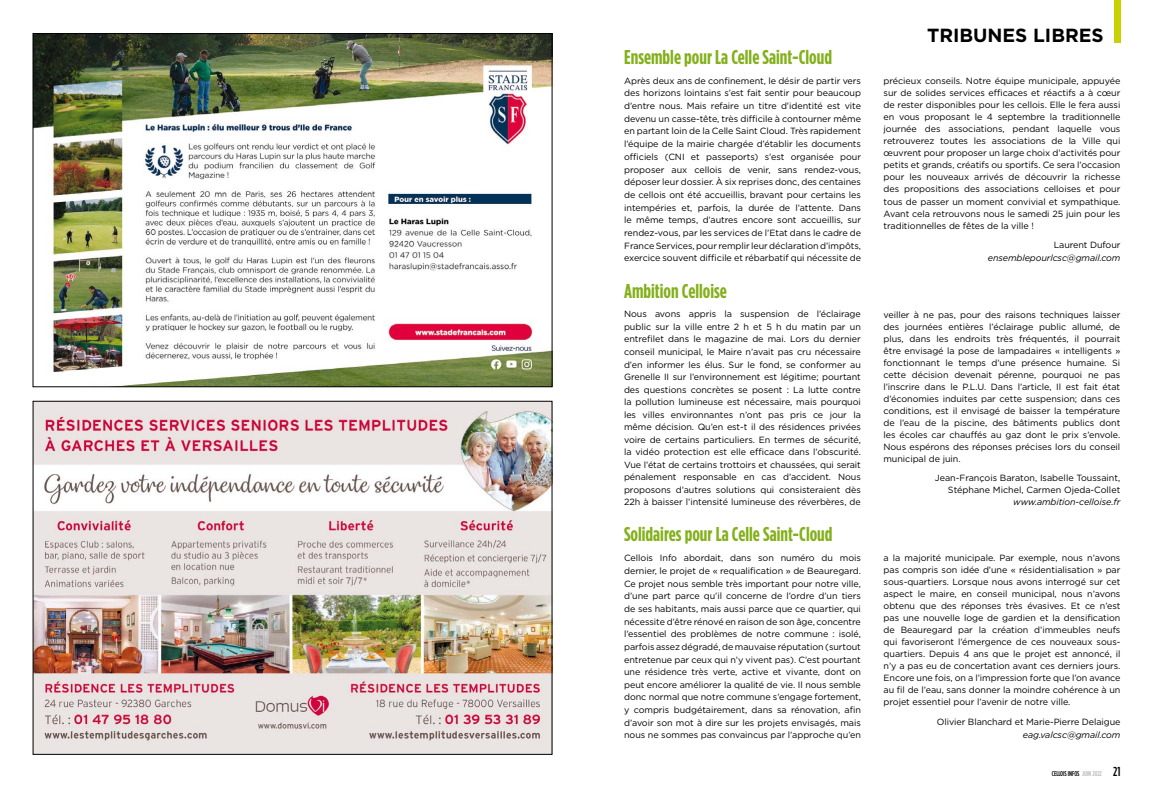
<style>
.page{position:relative;width:1163px;height:794px;background:#fff}
.page>*{position:absolute;margin:0;border:0;box-sizing:border-box;transform-origin:0 0}
.t1{font:700 20px "Gotham Condensed";color:#84b01c}
.t2{font:700 19px "Gotham";color:#000}
.t3{font:9px/12px "Gotham";letter-spacing:-.005em;color:#000;text-align:justify}
.t4{font:italic 9px "Gotham";letter-spacing:-.01em;color:#000}
.t5{font:500 7px "Gotham Condensed";color:#000}
.s1{color:#bbb6b3}
.s2{font-size:13px}
</style>
<div class="page">
<img style="left:35px;top:35px;width:515px;height:350px">
<img style="left:35px;top:403px;width:515px;height:349px">
<div style="left:1113px;top:0;width:7px;height:43px;background:#c9d200"></div>
<h2 class="t2" style="left:926px;top:22px;width:178px">TRIBUNES LIBRES</h2>
<h1 class="t1" style="left:624px;top:45px;width:209px">Ensemble pour La Celle Saint-Cloud</h1>
<p class="t3" style="left:624px;top:74px;width:238px;line-height:12.7px">Après deux ans de confinement, le désir de partir vers des horizons lointains s’est fait sentir pour beaucoup d’entre nous. Mais refaire un titre d’identité est vite devenu un casse-tête, très difficile à contourner même en partant loin de la Celle Saint Cloud. Très rapidement l’équipe de la mairie chargée d’établir les documents officiels (CNI et passeports) s’est organisée pour proposer aux cellois de venir, sans rendez-vous, déposer leur dossier. À six reprises donc, des centaines de cellois ont été accueillis, bravant pour certains les intempéries et, parfois, la durée de l’attente. Dans le même temps, d’autres encore sont accueillis, sur rendez-vous, par les services de l’Etat dans le cadre de France Services, pour remplir leur déclaration d’impôts, exercice souvent difficile et rébarbatif qui nécessite de</p>
<p class="t3" style="left:883px;top:74px;width:238px">précieux conseils. Notre équipe municipale, appuyée sur de solides services efficaces et réactifs a à cœur de rester disponibles pour les cellois. Elle le fera aussi en vous proposant le 4 septembre la traditionnelle journée des associations, pendant laquelle vous retrouverez toutes les associations de la Ville qui œuvrent pour proposer un large choix d’activités pour petits et grands, créatifs ou sportifs. Ce sera l’occasion pour les nouveaux arrivés de découvrir la richesse des propositions des associations celloises et pour tous de passer un moment convivial et sympathique.<br>Avant cela retrouvons nous le samedi 25 juin pour les traditionnelles de fêtes de la ville !</p>
<p class="t3" style="left:1053px;top:239px;width:68px">Laurent Dufour</p>
<p class="t4" style="left:987px;top:252px;width:134px">ensemblepourlcsc@gmail.com</p>
<h1 class="t1" style="left:624px;top:279px;width:104px">Ambition Celloise</h1>
<p class="t3" style="left:624px;top:308px;width:238px;line-height:12.5px">Nous avons appris la suspension de l’éclairage public sur la ville entre 2 h et 5 h du matin par un entrefilet dans le magazine de mai. Lors du dernier conseil municipal, le Maire n’avait pas cru nécessaire d’en informer les élus. Sur le fond, se conformer au Grenelle II sur l’environnement est légitime; pourtant des questions concrètes se posent : La lutte contre la pollution lumineuse est nécessaire, mais pourquoi les villes environnantes n’ont pas pris ce jour la même décision. Qu’en est-t il des résidences privées voire de certains particuliers. En termes de sécurité, la vidéo protection est elle efficace dans l’obscurité.<br>Vue l’état de certains trottoirs et chaussées, qui serait pénalement responsable en cas d’accident. Nous proposons d’autres solutions qui consisteraient dès 22h à baisser l’intensité lumineuse des réverbères, de</p>
<p class="t3" style="left:883px;top:308px;width:238px">veiller à ne pas, pour des raisons techniques laisser des journées entières l’éclairage public allumé, de plus, dans les endroits très fréquentés, il pourrait être envisagé la pose de lampadaires « intelligents » fonctionnant le temps d’une présence humaine. Si cette décision devenait pérenne, pourquoi ne pas l’inscrire dans le P.L.U. Dans l’article, Il est fait état d’économies induites par cette suspension; dans ces conditions, est il envisagé de baisser la température de l’eau de la piscine, des bâtiments publics dont les écoles car chauffés au gaz dont le prix s’envole.<br>Nous espérons des réponses précises lors du conseil municipal de juin.</p>
<p class="t3" style="left:934px;top:472px;width:187px;text-align:right">Jean-François Baraton, Isabelle Toussaint,<br>Stéphane Michel, Carmen Ojeda-Collet</p>
<p class="t4" style="left:1013px;top:496px;width:109px">www.ambition-celloise.fr</p>
<h1 class="t1" style="left:624px;top:523px;width:210px">Solidaires pour La Celle Saint-Cloud</h1>
<p class="t3" style="left:624px;top:552px;width:238px;line-height:12.6px">Cellois Info abordait, dans son numéro du mois dernier, le projet de « requalification » de Beauregard.<br>Ce projet nous semble très important pour notre ville, d’une part parce qu’il concerne de l’ordre d’un tiers de ses habitants, mais aussi parce que ce quartier, qui nécessite d’être rénové en raison de son âge, concentre l’essentiel des problèmes de notre commune : isolé, parfois assez dégradé, de mauvaise réputation (surtout entretenue par ceux qui n’y vivent pas). C’est pourtant une résidence très verte, active et vivante, dont on peut encore améliorer la qualité de vie. Il nous semble donc normal que notre commune s’engage fortement, y compris budgétairement, dans sa rénovation, afin d’avoir son mot à dire sur les projets envisagés, mais nous ne sommes pas convaincus par l’approche qu’en</p>
<p class="t3" style="left:883px;top:551px;width:238px">a la majorité municipale. Par exemple, nous n’avons pas compris son idée d’une « résidentialisation » par sous-quartiers. Lorsque nous avons interrogé sur cet aspect le maire, en conseil municipal, nous n’avons obtenu que des réponses très évasives. Et ce n’est pas une nouvelle loge de gardien et la densification de Beauregard par la création d’immeubles neufs qui favoriseront l’émergence de ces nouveaux sous&shy;quartiers. Depuis 4 ans que le projet est annoncé, il n’y a pas eu de concertation avant ces derniers jours.<br>Encore une fois, on a l’impression forte que l’on avance au fil de l’eau, sans donner la moindre cohérence à un projet essentiel pour l’avenir de notre ville.</p>
<p class="t3" style="left:936px;top:716px;width:185px">Olivier Blanchard et Marie-Pierre Delaigue</p>
<p class="t4" style="left:1022px;top:729px;width:99px">eag.valcsc@gmail.com</p>
<p class="t5" style="left:1051px;top:770px;width:70px">CELLOIS INFOS <span class="s1">JUIN 2022</span> <span class="s2">21</span></p>
</div>
